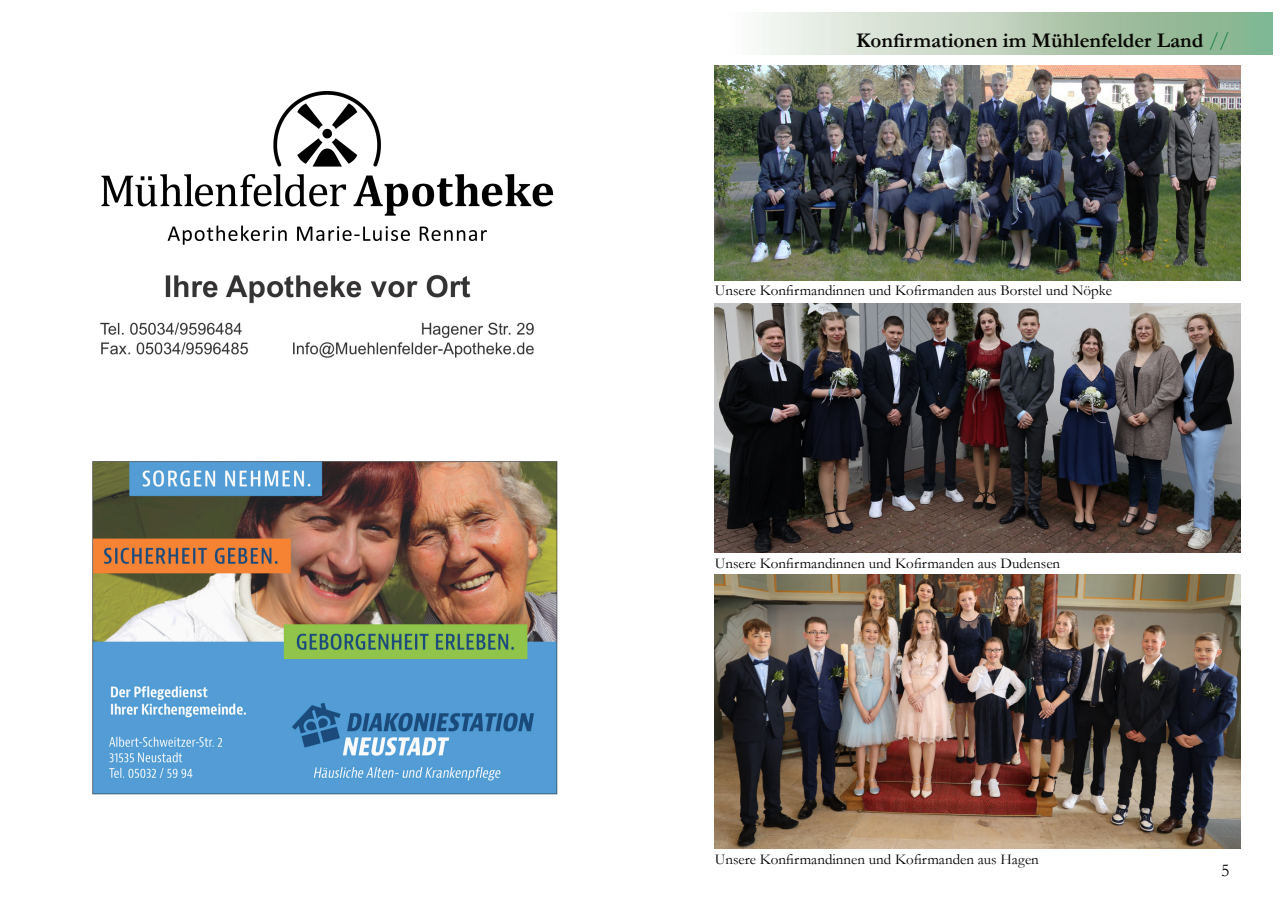
<style>
.page{position:relative;width:1285px;height:919px;background:#fff}
.page>*{position:absolute;margin:0;border:0;box-sizing:border-box;transform-origin:0 0}
.t1{font:700 21px "Garamond";color:#080704}
.t2{font:18px "Garamond";color:#080704}
.t3{font:15px "Garamond";color:#000}
.s1{font-weight:400;color:#127e3e}
</style>
<div class="page">
<div style="left:725px;top:13px;width:546px;height:42px;background:linear-gradient(to right,#fffbfa,#7fac84)"></div>
<img style="left:92px;top:461px;width:466px;height:334px">
<img style="left:101px;top:92px;width:453px;height:153px">
<img style="left:100px;top:274px;width:434px;height:84px">
<img style="left:714px;top:65px;width:525px;height:215px">
<img style="left:714px;top:303px;width:525px;height:249px">
<img style="left:714px;top:574px;width:525px;height:274px">
<h1 class="t1" style="left:855px;top:33px;width:375px">Konfirmationen im Mühlenfelder Land <span class="s1">//</span></h1>
<p class="t3" style="left:714px;top:285px;width:398px">Unsere Konfirmandinnen und Kofirmanden aus Borstel und Nöpke</p>
<p class="t3" style="left:714px;top:557px;width:347px">Unsere Konfirmandinnen und Kofirmanden aus Dudensen</p>
<p class="t3" style="left:714px;top:853px;width:325px">Unsere Konfirmandinnen und Kofirmanden aus Hagen</p>
<p class="t2" style="left:1220px;top:864px;width:10px">5</p>
</div>
